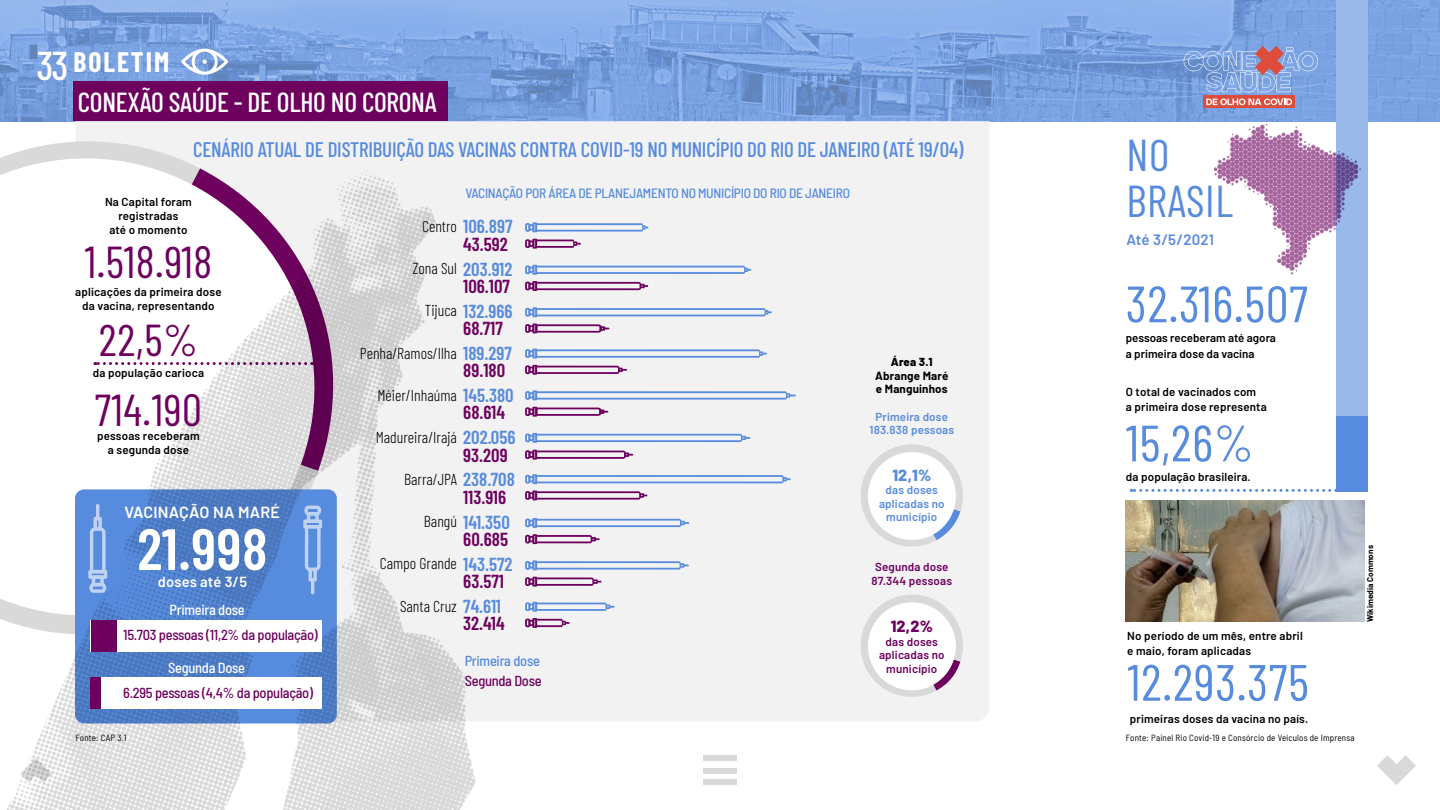
<style>
.page{position:relative;width:1440px;height:810px;background:#fff}
.page>*{position:absolute;margin:0;border:0;box-sizing:border-box;transform-origin:0 0}
.t1{font:600 58.05px "Barlow Condensed";color:#fff}
.t2{font:51px "Barlow Condensed";letter-spacing:.015em;color:#578bdd}
.t3{font:44.55px "Barlow Condensed";letter-spacing:.015em;color:#6e005e}
.t4{font:44.55px/45.8px "Barlow Condensed";letter-spacing:.015em;color:#578bdd}
.t5{font:500 40.28px "Barlow Condensed";color:#fff}
.t6{font:500 27.53px "Barlow Condensed";letter-spacing:-.01em;color:#fff}
.t7{font:700 27.53px "Barlow Condensed";letter-spacing:.07em;color:#fff}
.t8{font:500 21px "Barlow Condensed";letter-spacing:-.01em;color:#578bdd}
.t9{font:600 18.83px "Barlow Condensed";color:#578bdd}
.t10{font:600 18.83px "Barlow Condensed";color:#6e005e}
.t11{font:600 16.05px "Barlow";letter-spacing:.015em;color:#fff}
.t12{font:800 16.05px "Barlow";color:#578bdd}
.t13{font:800 16.05px "Barlow";color:#6e005e}
.t14{font:300 15.83px "Barlow Condensed";color:#000}
.t15{font:600 15px "Barlow";letter-spacing:.005em;color:#578bdd}
.t16{font:600 14.55px "Barlow";letter-spacing:.01em;color:#fff}
.t17{font:500 semi-condensed 14.48px "Barlow";letter-spacing:-.02em;color:#6e005e}
.t18{font:500 semi-condensed 14.48px "Barlow";letter-spacing:-.02em;color:#fff}
.t19{font:500 semi-condensed 14.48px "Barlow";letter-spacing:-.02em;color:#578bdd}
.t20{font:500 semi-condensed 13.5px "Barlow";letter-spacing:-.02em;color:#578bdd}
.t21{font:600 11.55px/13.9px "Barlow";letter-spacing:.015em;color:#000}
.t22{font:600 11.55px/13.5px "Barlow";letter-spacing:.015em;color:#578bdd;text-align:center}
.t23{font:600 11.55px/13.5px "Barlow";letter-spacing:.015em;color:#6e005e;text-align:center}
.t24{font:700 11.55px/13.5px "Barlow";letter-spacing:.015em;color:#000}
.t25{font:800 11.55px "Barlow";color:#000}
.t26{font:semi-condensed 9px "Barlow";letter-spacing:.02em;color:#000}
.t27{font:700 8.25px "Barlow";color:#000}
</style>
<div class="page">
<div style="left:703px;top:768px;width:34px;height:5px;background:#d9d9d9"></div>
<div style="left:703px;top:755px;width:34px;height:6px;background:#d9d9d9"></div>
<div style="left:703px;top:780px;width:34px;height:5px;background:#d9d9d9"></div>
<img style="left:0;top:0;width:1440px;height:121px">
<svg style="left:181px;top:49px;width:47px;height:26px"></svg>
<div style="left:74px;top:81px;width:374px;height:40px;background:#6e005e"></div>
<svg style="left:1184px;top:46px;width:134px;height:46px;background:#8da0d2"></svg>
<div style="left:1203px;top:96px;width:92px;height:12px;background:#de4d3b"></div>
<svg style="left:1206px;top:98px;width:86px;height:7px"></svg>
<div style="left:319px;top:121px;width:671px;height:600px;background:#f2f2f2"></div>
<svg style="left:0;top:110px;width:319px;height:16px"></svg>
<svg style="left:0;top:126px;width:347px;height:495px;fill:#f2f2f2"></svg>
<svg style="left:525px;top:222px;width:123px;height:10px"></svg>
<svg style="left:525px;top:307px;width:247px;height:10px"></svg>
<svg style="left:525px;top:433px;width:225px;height:10px"></svg>
<svg style="left:525px;top:560px;width:164px;height:10px"></svg>
<svg style="left:525px;top:265px;width:226px;height:10px"></svg>
<svg style="left:525px;top:390px;width:271px;height:10px"></svg>
<svg style="left:525px;top:518px;width:164px;height:10px"></svg>
<svg style="left:525px;top:349px;width:242px;height:10px"></svg>
<svg style="left:525px;top:474px;width:266px;height:10px"></svg>
<svg style="left:525px;top:602px;width:90px;height:10px"></svg>
<svg style="left:525px;top:239px;width:56px;height:10px"></svg>
<svg style="left:525px;top:324px;width:84px;height:9px"></svg>
<svg style="left:525px;top:450px;width:108px;height:10px"></svg>
<svg style="left:525px;top:577px;width:76px;height:10px"></svg>
<svg style="left:525px;top:281px;width:123px;height:10px"></svg>
<svg style="left:525px;top:407px;width:83px;height:10px"></svg>
<svg style="left:525px;top:534px;width:75px;height:10px"></svg>
<svg style="left:525px;top:365px;width:102px;height:10px"></svg>
<svg style="left:525px;top:490px;width:122px;height:10px"></svg>
<svg style="left:525px;top:618px;width:45px;height:10px"></svg>
<svg style="left:1377px;top:755px;width:39px;height:30px"></svg>
<svg style="left:1131px;top:489px;width:205px;height:3px"></svg>
<img style="left:7px;top:169px;width:469px;height:641px">
<div style="left:1336px;top:0;width:31px;height:492px;background:#9ab9eb"></div>
<div style="left:1336px;top:417px;width:31px;height:75px;background:#578bdd"></div>
<img style="left:1214px;top:125px;width:147px;height:149px">
<svg style="left:88px;top:504px;width:19px;height:89px;background:#83a9e5"></svg>
<svg style="left:303px;top:506px;width:19px;height:88px;background:#83a9e5"></svg>
<div style="left:91px;top:620px;width:231px;height:31px;background:#fff"></div>
<div style="left:91px;top:620px;width:26px;height:31px;background:#6e005e"></div>
<div style="left:91px;top:677px;width:231px;height:31px;background:#fff"></div>
<div style="left:91px;top:677px;width:10px;height:31px;background:#6e005e"></div>
<svg style="left:853px;top:444px;width:112px;height:110px"></svg>
<div style="left:868px;top:452px;width:88px;height:88px;background:#fff;border-radius:50%"></div>
<svg style="left:853px;top:595px;width:112px;height:109px"></svg>
<div style="left:868px;top:602px;width:88px;height:88px;background:#fff;border-radius:50%"></div>
<img style="left:1126px;top:501px;width:239px;height:121px">
<h3 class="t5" style="left:37px;top:37px;width:33px">33</h3>
<h3 class="t7" style="left:74px;top:42px;width:97px">BOLETIM</h3>
<h3 class="t6" style="left:78px;top:82px;width:361px">CONEXÃO SAÚDE - DE OLHO NO CORONA</h3>
<h3 class="t8" style="left:193px;top:135px;width:772px">CENÁRIO ATUAL DE DISTRIBUIÇÃO DAS VACINAS CONTRA COVID-19 NO MUNICÍPIO DO RIO DE JANEIRO (ATÉ 19/04)</h3>
<p class="t21" style="left:105px;top:194px;width:88px;text-align:center">Na Capital foram registradas<br>até o momento</p>
<h3 class="t3" style="left:85px;top:230px;width:129px">1.518.918</h3>
<p class="t21" style="left:75px;top:284px;width:148px;text-align:center">aplicações da primeira dose da vacina, representando</p>
<h3 class="t3" style="left:99px;top:308px;width:101px">22,5%</h3>
<p class="t21" style="left:93px;top:365px;width:113px">da população carioca</p>
<h3 class="t3" style="left:95px;top:378px;width:109px">714.190</h3>
<p class="t21" style="left:97px;top:428px;width:104px;text-align:center">pessoas receberam a segunda dose</p>
<h3 class="t11" style="left:125px;top:501px;width:157px">VACINAÇÃO NA MARÉ</h3>
<h1 class="t1" style="left:137px;top:508px;width:132px">21.998</h1>
<p class="t16" style="left:158px;top:571px;width:91px">doses até 3/5</p>
<p class="t18" style="left:170px;top:599px;width:77px">Primeira dose</p>
<p class="t17" style="left:123px;top:625px;width:196px">15.703 pessoas (11,2% da população)</p>
<p class="t18" style="left:168px;top:657px;width:78px">Segunda Dose</p>
<p class="t17" style="left:123px;top:682px;width:191px">6.295 pessoas (4,4% da população)</p>
<p class="t20" style="left:466px;top:183px;width:386px">VACINAÇÃO POR ÁREA DE PLANEJAMENTO NO MUNICÍPIO DO RIO DE JANEIRO</p>
<h3 class="t9" style="left:463px;top:213px;width:51px">106.897</h3>
<h3 class="t10" style="left:463px;top:231px;width:46px">43.592</h3>
<h3 class="t9" style="left:463px;top:255px;width:51px">203.912</h3>
<h3 class="t10" style="left:463px;top:273px;width:48px">106.107</h3>
<h3 class="t9" style="left:463px;top:298px;width:51px">132.966</h3>
<h3 class="t10" style="left:463px;top:315px;width:41px">68.717</h3>
<h3 class="t9" style="left:463px;top:340px;width:50px">189.297</h3>
<h3 class="t10" style="left:463px;top:357px;width:43px">89.180</h3>
<h3 class="t9" style="left:463px;top:382px;width:52px">145.380</h3>
<h3 class="t10" style="left:463px;top:399px;width:43px">68.614</h3>
<h3 class="t9" style="left:463px;top:424px;width:54px">202.056</h3>
<h3 class="t10" style="left:463px;top:441px;width:46px">93.209</h3>
<h3 class="t9" style="left:463px;top:466px;width:53px">238.708</h3>
<h3 class="t10" style="left:463px;top:484px;width:44px">113.916</h3>
<h3 class="t9" style="left:463px;top:508px;width:48px">141.350</h3>
<h3 class="t10" style="left:463px;top:526px;width:46px">60.685</h3>
<h3 class="t9" style="left:463px;top:551px;width:51px">143.572</h3>
<h3 class="t10" style="left:463px;top:568px;width:42px">63.571</h3>
<h3 class="t9" style="left:463px;top:593px;width:39px">74.611</h3>
<h3 class="t10" style="left:463px;top:610px;width:43px">32.414</h3>
<h3 class="t14" style="left:422px;top:215px;width:36px">Centro</h3>
<h3 class="t14" style="left:412px;top:257px;width:46px">Zona Sul</h3>
<h3 class="t14" style="left:425px;top:299px;width:34px">Tijuca</h3>
<h3 class="t14" style="left:360px;top:342px;width:99px">Penha/Ramos/Ilha</h3>
<h3 class="t14" style="left:377px;top:384px;width:81px">Méier/Inhaúma</h3>
<h3 class="t14" style="left:376px;top:426px;width:83px">Madureira/Irajá</h3>
<h3 class="t14" style="left:404px;top:468px;width:54px">Barra/JPA</h3>
<h3 class="t14" style="left:424px;top:510px;width:35px">Bangú</h3>
<h3 class="t14" style="left:380px;top:552px;width:79px">Campo Grande</h3>
<h3 class="t14" style="left:400px;top:595px;width:58px">Santa Cruz</h3>
<p class="t19" style="left:465px;top:650px;width:77px">Primeira dose</p>
<p class="t17" style="left:465px;top:671px;width:78px">Segunda Dose</p>
<p class="t25" style="left:891px;top:354px;width:43px">Área 3.1</p>
<p class="t24" style="left:875px;top:368px;width:74px">Abrange Maré e Manguinhos</p>
<p class="t22" style="left:869px;top:409px;width:86px">Primeira dose<br>183.838 pessoas</p>
<h3 class="t12" style="left:892px;top:463px;width:40px">12,1%</h3>
<p class="t22" style="left:879px;top:482px;width:67px">das doses aplicadas no município</p>
<p class="t23" style="left:872px;top:559px;width:82px">Segunda dose<br>87.344 pessoas</p>
<h3 class="t13" style="left:891px;top:615px;width:44px">12,2%</h3>
<p class="t23" style="left:879px;top:634px;width:67px">das doses aplicadas no município</p>
<p class="t26" style="left:76px;top:731px;width:53px">Fonte: CAP 3.1</p>
<h3 class="t4" style="left:1126px;top:129px;width:108px">NO<br>BRASIL</h3>
<p class="t15" style="left:1126px;top:228px;width:89px">Até 3/5/2021</p>
<h2 class="t2" style="left:1126px;top:267px;width:184px">32.316.507</h2>
<p class="t21" style="left:1126px;top:329px;width:152px;line-height:15.4px">pessoas receberam até agora a primeira dose da vacina</p>
<p class="t21" style="left:1126px;top:383px;width:142px;line-height:15.4px">O total de vacinados com<br>a primeira dose representa</p>
<h2 class="t2" style="left:1126px;top:407px;width:129px">15,26%</h2>
<p class="t21" style="left:1126px;top:469px;width:126px">da população brasileira.</p>
<p class="t21" style="left:1127px;top:627px;width:177px;line-height:15.4px">No período de um mês, entre abril e maio, foram aplicadas</p>
<h2 class="t2" style="left:1127px;top:646px;width:183px">12.293.375</h2>
<p class="t21" style="left:1130px;top:710px;width:180px">primeiras doses da vacina no país.</p>
<p class="t26" style="left:1126px;top:731px;width:230px">Fonte: Painel Rio Covid-19 e Consórcio de Veículos de Imprensa</p>
<p class="t27" style="left:1364px;top:622px;width:78px;rotate:-90deg">Wikimedia Commons</p>
</div>
